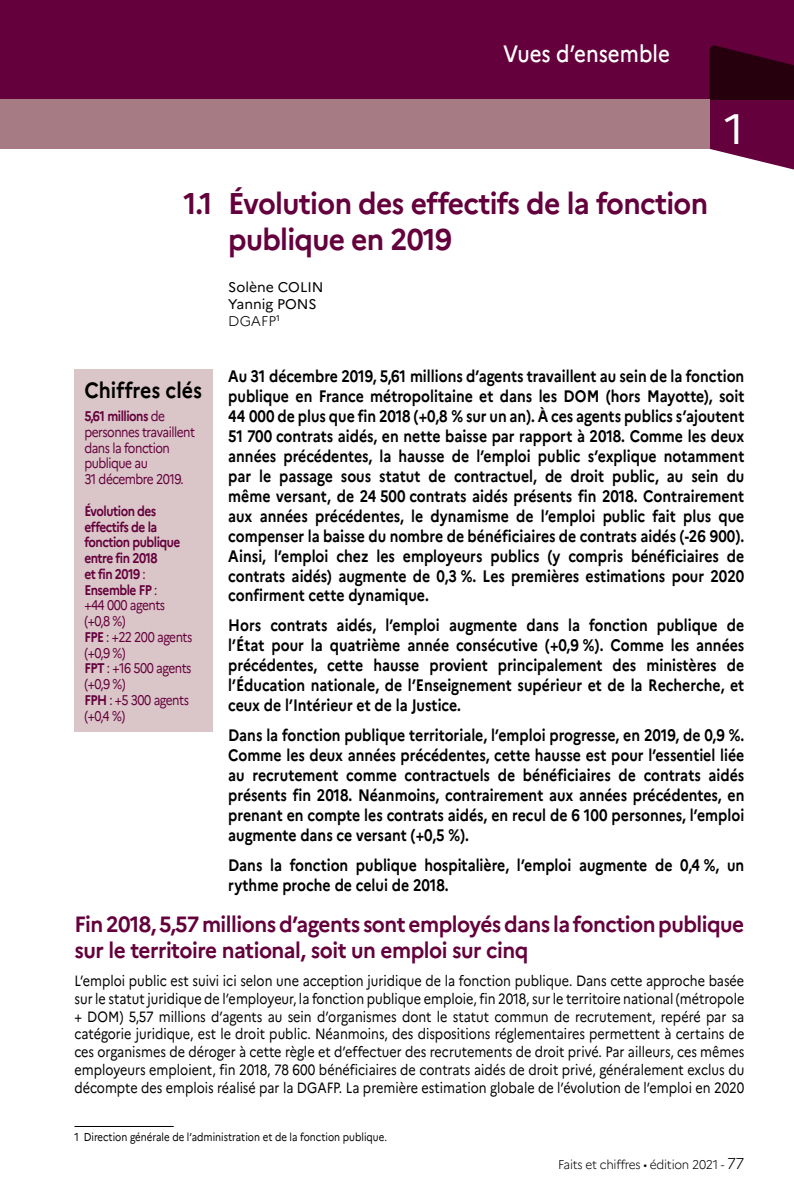
<style>
.page{position:relative;width:794px;height:1191px;background:#fff}
.page>*{position:absolute;margin:0;border:0;box-sizing:border-box;transform-origin:0 0}
._00_En-tete_2_Numero{font:42.52px "Marianne";color:#fff}
._04_Titre_1_Retrait{font:700 29.93px/36.8px "Marianne";letter-spacing:-.025em;color:#64003c;scale:.94 1}
.t1{font:500 23.62px "Marianne";letter-spacing:-.005em;color:#fff;scale:.87 1}
._04_Titre_2_Partie_2{font:700 22.05px/26.2px "Marianne";letter-spacing:-.025em;color:#64003c;scale:.94 1}
._07_CC_Titre{font:700 22.05px "Marianne";color:#000;scale:.89 1}
._04_TC_Retrait{font:700 16.62px/19.9px "Marianne";color:#000;text-align:justify;scale:.85 1}
._04_TC{font:14.88px/17.8px "Marianne";color:#000;text-align:justify;scale:.85 1}
._07_CC_TC{font:14px/15.8px "Marianne";letter-spacing:-.04em;color:#64003c;scale:.85 1}
._07_CC_TC-2{font:700 14px/15.8px "Marianne";letter-spacing:-.04em;color:#64003c;scale:.85 1}
._04_Signature{font:14px "Marianne";color:#000}
._04_Signature-2{font:300 14px "Marianne";color:#000}
._00_Pied_de_page{font:300 12.6px "Marianne";letter-spacing:-.02em;color:#000;scale:.94 1}
._04_Note{font:11.38px "Marianne";color:#000;scale:.85 1}
.s1{font-weight:700}
.s2{font-weight:400}
.s3{font-size:15.75px}
</style>
<div class="page">
<div style="left:0;top:0;width:794px;height:99px;background:#64003c"></div>
<svg style="left:709px;top:45px;width:85px;height:125px"></svg>
<div style="left:0;top:99px;width:709px;height:50px;background:#a77b84"></div>
<hr style="left:74px;top:1126px;width:100px;height:1px;background:#000">
<div style="left:74px;top:370px;width:139px;height:362px;background:#dac6c8"></div>
<h3 class="t1" style="left:503px;top:39px;width:193px">Vues d’ensemble</h3>
<p class="_04_Titre_1_Retrait" style="left:228px;top:184px;width:512px;text-indent:-45px">1.1 Évolution des effectifs de la fonction publique en 2019</p>
<p class="_04_Signature" style="left:228px;top:278px;width:97px">Solène COLIN</p>
<p class="_04_Signature" style="left:228px;top:295px;width:90px">Yannig PONS</p>
<p class="_04_Signature-2" style="left:228px;top:312px;width:53px">DGAFP<sup>1</sup></p>
<p class="_00_En-tete_2_Numero" style="left:724px;top:103px;width:21px">1</p>
<p class="_04_TC_Retrait" style="left:228px;top:366px;width:609px">Au 31 décembre 2019, 5,61 millions d’agents travaillent au sein de la fonction publique en France métropolitaine et dans les DOM (hors Mayotte), soit 44 000 de plus que fin 2018 (+0,8 % sur un an). À ces agents publics s’ajoutent 51 700 contrats aidés, en nette baisse par rapport à 2018. Comme les deux années précédentes, la hausse de l’emploi public s’explique notamment par le passage sous statut de contractuel, de droit public, au sein du même versant, de 24 500 contrats aidés présents fin 2018. Contrairement aux années précédentes, le dynamisme de l’emploi public fait plus que compenser la baisse du nombre de bénéficiaires de contrats aidés (‑26 900).<br>Ainsi, l’emploi chez les employeurs publics (y compris bénéficiaires de contrats aidés) augmente de 0,3 %. Les premières estimations pour 2020 confirment cette dynamique.</p>
<p class="_04_TC_Retrait" style="left:228px;top:615px;width:608px">Hors contrats aidés, l’emploi augmente dans la fonction publique de l’État pour la quatrième année consécutive (+0,9 %). Comme les années précédentes, cette hausse provient principalement des ministères de l’Éducation nationale, de l’Enseignement supérieur et de la Recherche, et ceux de l’Intérieur et de la Justice.</p>
<p class="_04_TC_Retrait" style="left:228px;top:725px;width:608px">Dans la fonction publique territoriale, l’emploi progresse, en 2019, de 0,9 %.<br>Comme les deux années précédentes, cette hausse est pour l’essentiel liée au recrutement comme contractuels de bénéficiaires de contrats aidés présents fin 2018. Néanmoins, contrairement aux années précédentes, en prenant en compte les contrats aidés, en recul de 6 100 personnes, l’emploi augmente dans ce versant (+0,5 %).</p>
<p class="_04_TC_Retrait" style="left:228px;top:855px;width:608px">Dans la fonction publique hospitalière, l’emploi augmente de 0,4 %, un rythme proche de celui de 2018.</p>
<p class="_04_Titre_2_Partie_2" style="left:74px;top:910px;width:714px">Fin 2018, 5,57 millions d’agents sont employés dans la fonction publique sur le territoire national, soit un emploi sur cinq</p>
<p class="_04_TC" style="left:74px;top:971px;width:789px">L’emploi public est suivi ici selon une acception juridique de la fonction publique. Dans cette approche basée sur le statut juridique de l’employeur, la fonction publique emploie, fin 2018, sur le territoire national (métropole + DOM) 5,57 millions d’agents au sein d’organismes dont le statut commun de recrutement, repéré par sa catégorie juridique, est le droit public. Néanmoins, des dispositions réglementaires permettent à certains de ces organismes de déroger à cette règle et d’effectuer des recrutements de droit privé. Par ailleurs, ces mêmes employeurs emploient, fin 2018, 78 600 bénéficiaires de contrats aidés de droit privé, généralement exclus du décompte des emplois réalisé par la DGAFP. La première estimation globale de l’évolution de l’emploi en 2020</p>
<p class="_04_Note" style="left:74px;top:1130px;width:369px">1 Direction générale de l’administration et de la fonction publique.</p>
<p class="_07_CC_Titre" style="left:84px;top:377px;width:134px">Chiffres clés</p>
<p class="_07_CC_TC" style="left:84px;top:408px;width:132px"><span class="s1">5,61 millions</span> de personnes travaillent dans la fonction publique au<br>31 décembre 2019.</p>
<p class="_07_CC_TC-2" style="left:84px;top:503px;width:115px">Évolution des effectifs de la fonction publique entre fin 2018<br>et fin 2019 <span class="s2">:</span></p>
<p class="_07_CC_TC" style="left:84px;top:581px;width:97px"><span class="s1">Ensemble FP</span> : +44 000 agents (+0,8 %)</p>
<p class="_07_CC_TC" style="left:84px;top:629px;width:129px"><span class="s1">FPE</span> : +22 200 agents (+0,9 %)</p>
<p class="_07_CC_TC" style="left:84px;top:660px;width:128px"><span class="s1">FPT</span> : +16 500 agents (+0,9 %)</p>
<p class="_07_CC_TC" style="left:84px;top:692px;width:125px"><span class="s1">FPH</span> : +5 300 agents (+0,4 %)</p>
<p class="_00_Pied_de_page" style="left:558px;top:1157px;width:200px">Faits et chiffres • édition 2021 - <span class="s3">77</span></p>
</div>
